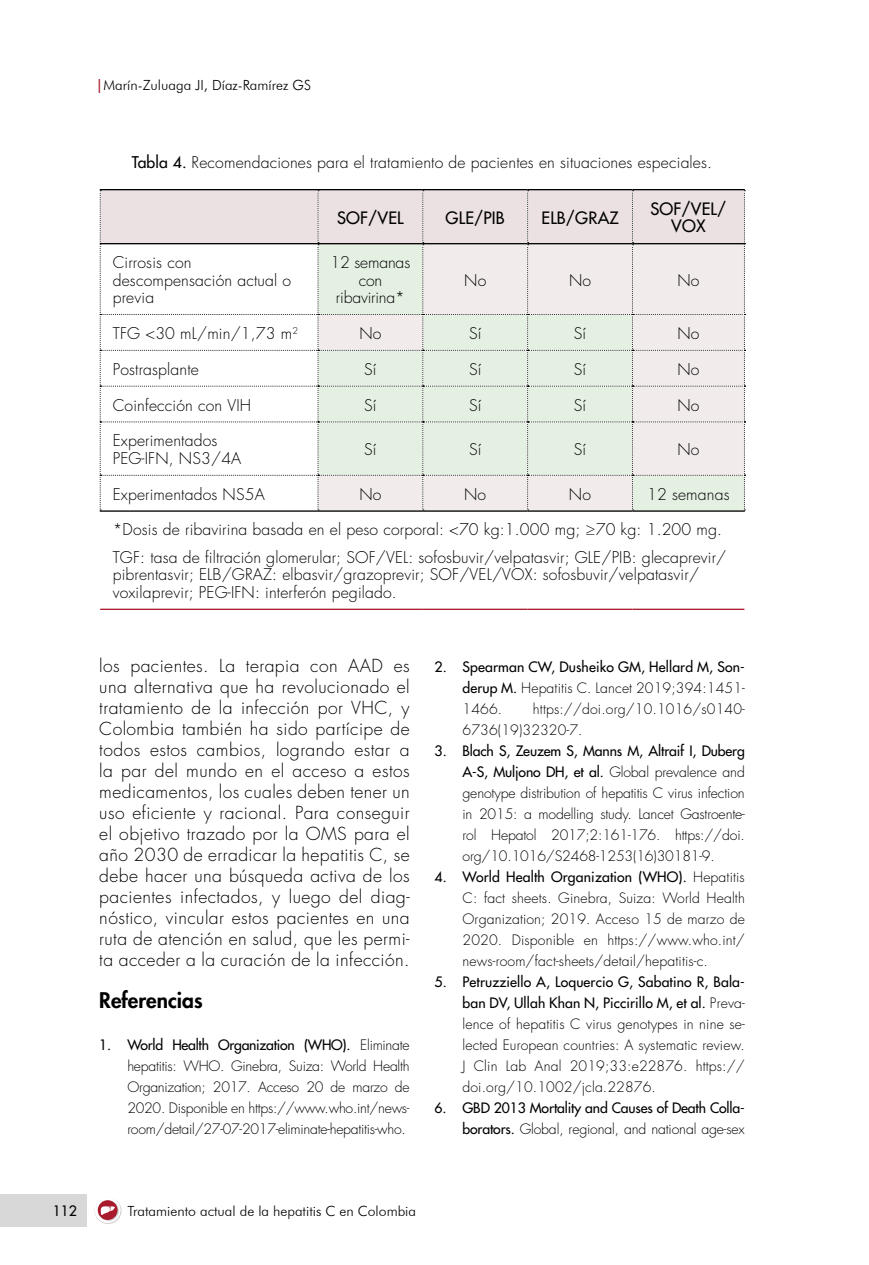
<style>
.page{position:relative;width:869px;height:1265px;background:#fff}
.page>*{position:absolute;margin:0;border:0;box-sizing:border-box;transform-origin:0 0}
.t1{font:800 21px "Futura Std";color:#000}
.t2{font:300 17.5px/21px "Futura Std";letter-spacing:.025em;color:#000;text-align:justify}
.t3{font:500 16.62px/17.5px "Futura Std";letter-spacing:.01em;color:#000;text-align:center}
.t4{font:300 15.75px/17.5px "Futura Std";letter-spacing:.01em;color:#000}
.t5{font:300 15.75px/17.5px "Futura Std";letter-spacing:-.01em;color:#000;text-align:center}
.t6{font:300 14px/21px "Futura Std";letter-spacing:.01em;color:#000;text-align:justify}
.t7{font:500 14px/21px "Futura Std";letter-spacing:-.01em;color:#000;text-align:justify}
.t8{font:300 14px "Futura BT";color:#000}
.s1{font-family:"Futura Std";font-weight:500;color:#a91a2d}
.s2{font-weight:500}
.s3{font-weight:300}
</style>
<div class="page">
<div style="left:0;top:1194px;width:87px;height:33px;background:#d8d8d8"></div>
<img style="left:94px;top:1205px;width:28px;height:19px">
<svg style="left:95px;top:1197px;width:26px;height:26px"></svg>
<div style="left:98px;top:1200px;width:19px;height:20px;background:#a91a2d;border-radius:50%"></div>
<svg style="left:100px;top:1206px;width:15px;height:9px"></svg>
<hr style="left:100px;top:189px;width:218px;height:1px;background:#000">
<hr style="left:318px;top:189px;width:104px;height:1px;background:#000">
<hr style="left:422px;top:189px;width:105px;height:1px;background:#000">
<hr style="left:527px;top:189px;width:105px;height:1px;background:#000">
<hr style="left:632px;top:189px;width:112px;height:1px;background:#000">
<hr style="left:100px;top:510px;width:218px;height:2px;background:#000">
<hr style="left:318px;top:510px;width:104px;height:2px;background:#000">
<hr style="left:422px;top:510px;width:105px;height:2px;background:#000">
<hr style="left:527px;top:510px;width:105px;height:2px;background:#000">
<hr style="left:632px;top:510px;width:112px;height:2px;background:#000">
<hr style="left:100px;top:609px;width:218px;height:1px;background:#a91a2d">
<hr style="left:318px;top:609px;width:104px;height:1px;background:#a91a2d">
<hr style="left:422px;top:609px;width:105px;height:1px;background:#a91a2d">
<hr style="left:527px;top:609px;width:105px;height:1px;background:#a91a2d">
<hr style="left:632px;top:609px;width:112px;height:1px;background:#a91a2d">
<svg style="left:100px;top:190px;width:645px;height:321px"></svg>
<p class="t8" style="left:95px;top:76px;width:217px"><span class="s1">|</span>Marín-Zuluaga JI, Díaz-Ramírez GS</p>
<p class="t4" style="left:132px;top:154px;width:581px"><span class="s2">Tabla 4.</span> Recomendaciones para el tratamiento de pacientes en situaciones especiales.</p>
<p class="t3" style="left:337px;top:209px;width:68px">SOF/VEL</p>
<p class="t3" style="left:445px;top:209px;width:61px">GLE/PIB</p>
<p class="t3" style="left:541px;top:209px;width:79px">ELB/GRAZ</p>
<p class="t3" style="left:650px;top:200px;width:77px">SOF/VEL/<br>VOX</p>
<p class="t4" style="left:113px;top:254px;width:180px">Cirrosis con descompensación actual o previa</p>
<p class="t5" style="left:330px;top:254px;width:81px">12 semanas con ribavirina*</p>
<p class="t4" style="left:464px;top:272px;width:24px">No</p>
<p class="t4" style="left:568px;top:272px;width:24px">No</p>
<p class="t4" style="left:677px;top:272px;width:24px">No</p>
<p class="t4" style="left:113px;top:325px;width:187px">TFG &lt;30 mL/min/1,73 m<sup>2</sup></p>
<p class="t4" style="left:359px;top:325px;width:24px">No</p>
<p class="t4" style="left:469px;top:325px;width:14px">Sí</p>
<p class="t4" style="left:573px;top:325px;width:14px">Sí</p>
<p class="t4" style="left:677px;top:325px;width:24px">No</p>
<p class="t4" style="left:113px;top:361px;width:88px">Postrasplante</p>
<p class="t4" style="left:364px;top:361px;width:14px">Sí</p>
<p class="t4" style="left:469px;top:361px;width:14px">Sí</p>
<p class="t4" style="left:573px;top:361px;width:14px">Sí</p>
<p class="t4" style="left:677px;top:361px;width:24px">No</p>
<p class="t4" style="left:113px;top:397px;width:140px">Coinfección con VIH</p>
<p class="t4" style="left:364px;top:397px;width:14px">Sí</p>
<p class="t4" style="left:469px;top:397px;width:14px">Sí</p>
<p class="t4" style="left:573px;top:397px;width:14px">Sí</p>
<p class="t4" style="left:677px;top:397px;width:24px">No</p>
<p class="t4" style="left:113px;top:432px;width:130px">Experimentados<br>PEG-IFN, NS3/4A</p>
<p class="t4" style="left:364px;top:441px;width:14px">Sí</p>
<p class="t4" style="left:469px;top:441px;width:14px">Sí</p>
<p class="t4" style="left:573px;top:441px;width:14px">Sí</p>
<p class="t4" style="left:677px;top:441px;width:24px">No</p>
<p class="t4" style="left:113px;top:486px;width:153px">Experimentados NS5A</p>
<p class="t4" style="left:359px;top:486px;width:24px">No</p>
<p class="t4" style="left:464px;top:486px;width:24px">No</p>
<p class="t4" style="left:568px;top:486px;width:24px">No</p>
<p class="t4" style="left:646px;top:486px;width:84px">12 semanas</p>
<p class="t4" style="left:113px;top:516px;width:614px;line-height:27.5px">*Dosis de ribavirina basada en el peso corporal: &lt;70 kg:1.000 mg; ≥70 kg: 1.200 mg.<br>TGF: tasa de filtración glomerular; SOF/VEL: sofosbuvir/velpatasvir; GLE/PIB: glecaprevir/</p>
<p class="t4" style="left:113px;top:566px;width:587px">pibrentasvir; ELB/GRAZ: elbasvir/grazoprevir; SOF/VEL/VOX: sofosbuvir/velpatasvir/ voxilaprevir; PEG-IFN: interferón pegilado.</p>
<p class="t2" style="left:99px;top:656px;width:312px">los pacientes. La terapia con AAD es una alternativa que ha revolucionado el tratamiento de la infección por VHC, y Colombia también ha sido partícipe de todos estos cambios, logrando estar a la par del mundo en el acceso a estos medicamentos, los cuales deben tener un uso eficiente y racional. Para conseguir el objetivo trazado por la OMS para el año 2030 de erradicar la hepatitis C, se debe hacer una búsqueda activa de los pacientes infectados, y luego del diag&shy;nóstico, vincular estos pacientes en una ruta de atención en salud, que les permi&shy;ta acceder a la curación de la infección.</p>
<h1 class="t1" style="left:99px;top:987px;width:105px">Referencias</h1>
<p class="t6" style="left:127px;top:1035px;width:284px;text-indent:-28px"><span class="s2">1. World Health Organization (WHO).</span> Eliminate hepatitis: WHO. Ginebra, Suiza: World Health Organization; 2017. Acceso 20 de marzo de 2020. Disponible en https://www.who.int/news&shy;room/detail/27-07-2017-eliminate-hepatitis-who.</p>
<p class="t7" style="left:462px;top:656px;width:284px;text-indent:-28px">2. Spearman CW, Dusheiko GM, Hellard M, Son&shy;derup M. <span class="s3">Hepatitis C. Lancet 2019;394:1451- 1466.</span></p>
<p class="t6" style="left:462px;top:699px;width:284px;text-indent:70px">https://doi.org/10.1016/s0140-<br>6736(19)32320-7.</p>
<p class="t6" style="left:462px;top:741px;width:284px;text-indent:-28px"><span class="s2">3. Blach S, Zeuzem S, Manns M, Altraif I, Duberg A-S, Muljono DH, et al.</span> Global prevalence and genotype distribution of hepatitis C virus infection in 2015: a modelling study. Lancet Gastroente&shy;rol Hepatol 2017;2:161-176. https://doi. org/10.1016/S2468-1253(16)30181-9.</p>
<p class="t6" style="left:462px;top:867px;width:284px;text-indent:-28px"><span class="s2">4. World Health Organization (WHO).</span> Hepatitis C: fact sheets. Ginebra, Suiza: World Health Organization; 2019. Acceso 15 de marzo de 2020. Disponible en https://www.who.int/ news-room/fact-sheets/detail/hepatitis-c.</p>
<p class="t6" style="left:462px;top:972px;width:284px;text-indent:-28px"><span class="s2">5. Petruzziello A, Loquercio G, Sabatino R, Bala&shy;ban DV, Ullah Khan N, Piccirillo M, et al.</span> Preva&shy;lence of hepatitis C virus genotypes in nine se&shy;lected European countries: A systematic review.<br>J Clin Lab Anal 2019;33:e22876. https:// doi.org/10.1002/jcla.22876.</p>
<p class="t7" style="left:434px;top:1097px;width:312px;text-align:right">6. GBD 2013 Mortality and Causes of Death Colla&shy;borators. <span class="s3">Global, regional, and national age-sex</span></p>
<p class="t7" style="left:53px;top:1200px;width:26px">112</p>
<p class="t8" style="left:127px;top:1202px;width:290px">Tratamiento actual de la hepatitis C en Colombia</p>
</div>
